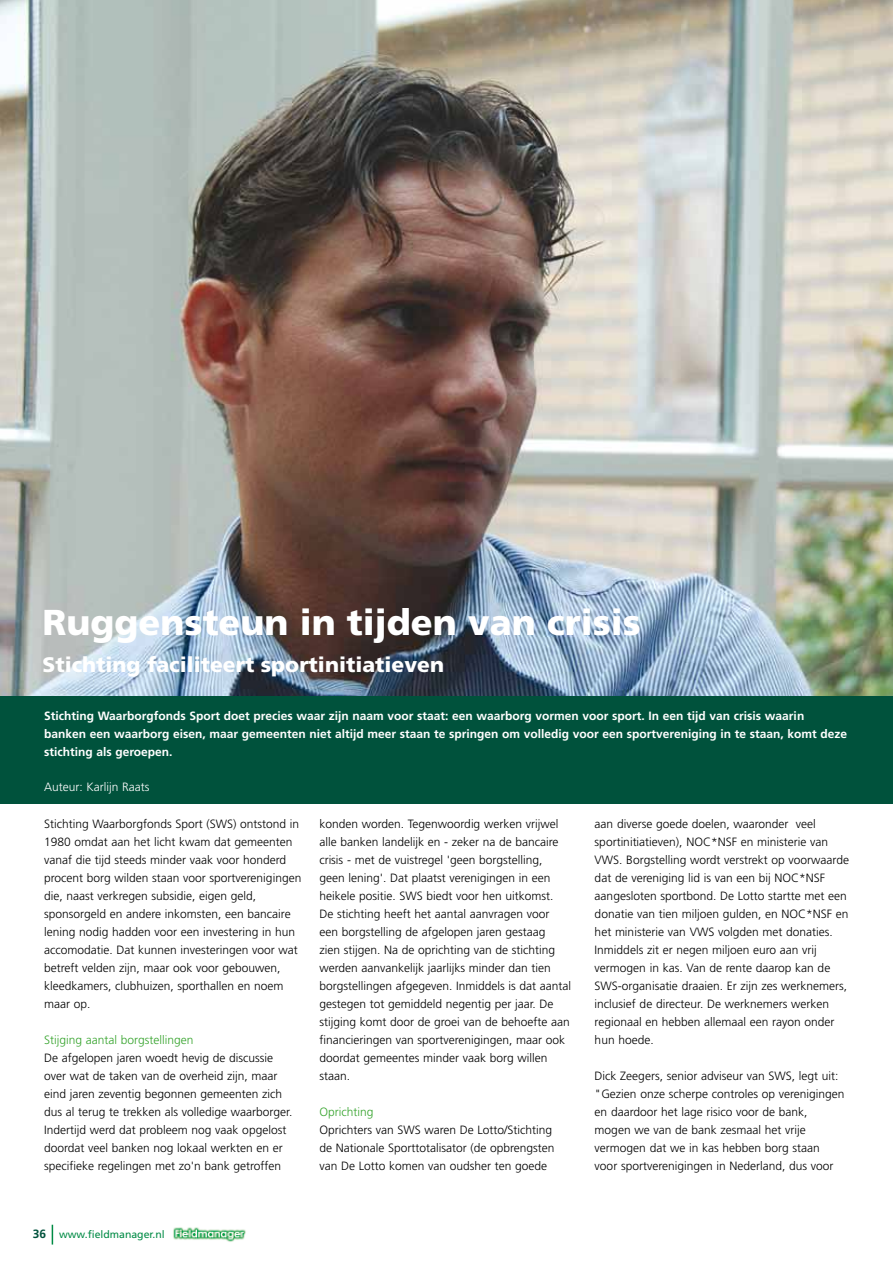
<style>
.page{position:relative;width:893px;height:1263px;background:#fff}
.page>*{position:absolute;margin:0;border:0;box-sizing:border-box;transform-origin:0 0}
.t1{font:900 36px "Frutiger";color:#fff}
.t2{font:900 21px "Frutiger";color:#fff}
.t3{font:300 12px/18px "Frutiger";color:#000}
.t4{font:700 12px/18px "Frutiger";color:#fff}
.t5{font:300 12px "Frutiger";color:#35a32c}
.t6{font:300 12px "Frutiger";color:#fff}
.t7{font:10.5px "Frutiger";color:#008b45}
.s1{font-weight:700;font-size:12px;color:#00523c}
</style>
<div class="page">
<svg style="left:52px;top:1225px;width:1px;height:19px"></svg>
<img style="left:173px;top:1227px;width:73px;height:15px">
<img style="left:0;top:0;width:893px;height:696px">
<div style="left:0;top:696px;width:893px;height:108px;background:#00523c"></div>
<h1 class="t1" style="left:43px;top:601px;width:600px">Ruggensteun in tijden van crisis</h1>
<h2 class="t2" style="left:43px;top:652px;width:403px">Stichting faciliteert sportinitiatieven</h2>
<p class="t4" style="left:44px;top:707px;width:805px">Stichting Waarborgfonds Sport doet precies waar zijn naam voor staat: een waarborg vormen voor sport. In een tijd van crisis waarin banken een waarborg eisen, maar gemeenten niet altijd meer staan te springen om volledig voor een sportvereniging in te staan, komt deze stichting als geroepen.</p>
<p class="t6" style="left:44px;top:780px;width:107px">Auteur: Karlijn Raats</p>
<p class="t3" style="left:44px;top:815px;width:259px">Stichting Waarborgfonds Sport (SWS) ontstond in 1980 omdat aan het licht kwam dat gemeenten vanaf die tijd steeds minder vaak voor honderd procent borg wilden staan voor sportverenigingen die, naast verkregen subsidie, eigen geld, sponsorgeld en andere inkomsten, een bancaire lening nodig hadden voor een investering in hun accomodatie. Dat kunnen investeringen voor wat betreft velden zijn, maar ook voor gebouwen, kleedkamers, clubhuizen, sporthallen en noem maar op.</p>
<p class="t5" style="left:44px;top:1033px;width:151px">Stijging aantal borgstellingen</p>
<p class="t3" style="left:44px;top:1049px;width:250px">De afgelopen jaren woedt hevig de discussie over wat de taken van de overheid zijn, maar eind jaren zeventig begonnen gemeenten zich dus al terug te trekken als volledige waarborger.<br>Indertijd werd dat probleem nog vaak opgelost doordat veel banken nog lokaal werkten en er specifieke regelingen met zo'n bank getroffen</p>
<p class="t3" style="left:319px;top:815px;width:253px">konden worden. Tegenwoordig werken vrijwel alle banken landelijk en - zeker na de bancaire crisis - met de vuistregel 'geen borgstelling,<br>geen lening'. Dat plaatst verenigingen in een heikele positie. SWS biedt voor hen uitkomst.<br>De stichting heeft het aantal aanvragen voor<br>een borgstelling de afgelopen jaren gestaag<br>zien stijgen. Na de oprichting van de stichting werden aanvankelijk jaarlijks minder dan tien borgstellingen afgegeven. Inmiddels is dat aantal gestegen tot gemiddeld negentig per jaar. De stijging komt door de groei van de behoefte aan financieringen van sportverenigingen, maar ook doordat gemeentes minder vaak borg willen staan.</p>
<p class="t5" style="left:319px;top:1105px;width:55px">Oprichting</p>
<p class="t3" style="left:319px;top:1121px;width:237px">Oprichters van SWS waren De Lotto/Stichting de Nationale Sporttotalisator (de opbrengsten van De Lotto komen van oudsher ten goede</p>
<p class="t7" style="left:33px;top:1228px;width:133px"><span class="s1">36</span> www.fieldmanager.nl</p>
<p class="t3" style="left:595px;top:815px;width:256px">aan diverse goede doelen, waaronder veel sportinitiatieven), NOC*NSF en ministerie van VWS. Borgstelling wordt verstrekt op voorwaarde dat de vereniging lid is van een bij NOC*NSF aangesloten sportbond. De Lotto startte met een donatie van tien miljoen gulden, en NOC*NSF en het ministerie van VWS volgden met donaties.<br>Inmiddels zit er negen miljoen euro aan vrij vermogen in kas. Van de rente daarop kan de SWS-organisatie draaien. Er zijn zes werknemers, inclusief de directeur. De werknemers werken regionaal en hebben allemaal een rayon onder hun hoede.</p>
<p class="t3" style="left:595px;top:1067px;width:251px">Dick Zeegers, senior adviseur van SWS, legt uit: "Gezien onze scherpe controles op verenigingen en daardoor het lage risico voor de bank, mogen we van de bank zesmaal het vrije vermogen dat we in kas hebben borg staan voor sportverenigingen in Nederland, dus voor</p>
</div>
